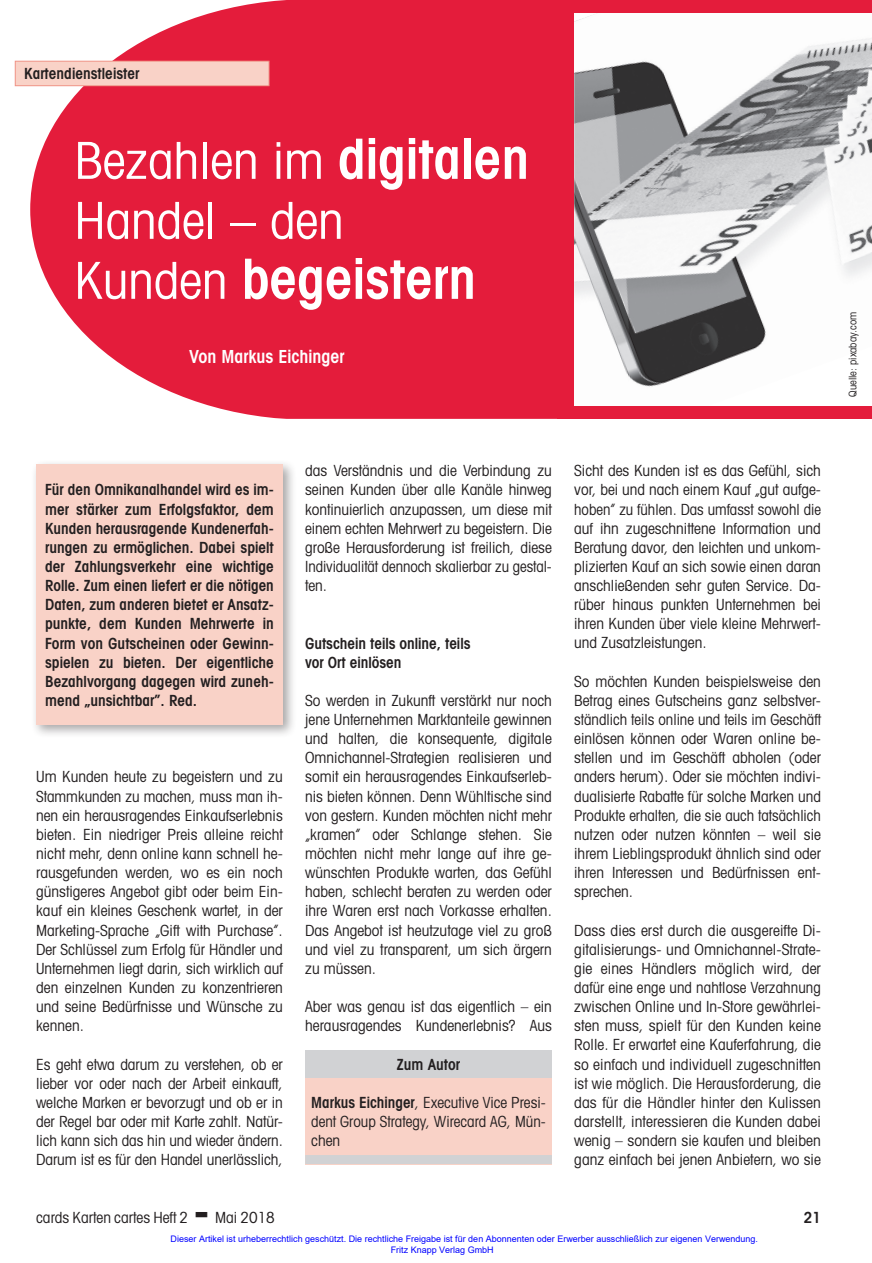
<style>
.page{position:relative;width:872px;height:1263px;background:#fff}
.page>*{position:absolute;margin:0;border:0;box-sizing:border-box;transform-origin:0 0}
.t1{font:600 condensed 55.5px "Avant Garde";color:#fff}
.t2{font:condensed 51px/60px "Avant Garde";color:#fff}
.t3{font:600 condensed 18px "Avant Garde";color:#fff}
.t4{font:condensed 15.3px/19.2px "Avant Garde";color:#231f20;text-align:justify}
.t5{font:600 condensed 15.3px/19.2px "Avant Garde";color:#231f20;text-align:justify}
.t6{font:condensed 10.5px "Avant Garde";color:#231f20}
.t7{font:9px/10.8px "Arial";color:#00f}
.s1{font-weight:600;font-size:55.5px}
.s2{font-weight:400;font-size:51px}
.s3{font-weight:600}
</style>
<div class="page">
<svg style="left:30px;top:0;width:544px;height:419px;background:#e6334f"></svg>
<div style="left:15px;top:61px;width:254px;height:25px;background:#f9d2c7"></div>
<div style="left:15px;top:61px;width:254px;height:25px;border:1px solid #f09588"></div>
<div style="left:31px;top:460px;width:265px;height:279px;background:#231f20;opacity:.4"></div>
<div style="left:36px;top:465px;width:247px;height:260px;background:#f9d2c7"></div>
<div style="left:305px;top:1074px;width:247px;height:91px;background:#f9d2c7"></div>
<div style="left:305px;top:1050px;width:247px;height:28px;background:#d1d2d4"></div>
<div style="left:305px;top:1155px;width:247px;height:9px;background:#d1d2d4"></div>
<img style="left:574px;top:13px;width:298px;height:374px">
<div style="left:553px;top:0;width:319px;height:13px;background:#e41c3b"></div>
<div style="left:557px;top:406px;width:315px;height:13px;background:#e41c3b"></div>
<p class="t5" style="left:24px;top:64px;width:117px">Kartendienstleister</p>
<h2 class="t2" style="left:74px;top:129px;width:456px">Bezahlen im <span class="s1">digitalen<br></span>Handel – den</h2>
<h1 class="t1" style="left:74px;top:245px;width:403px"><span class="s2">Kunden</span> begeistern</h1>
<p class="t3" style="left:189px;top:345px;width:157px">Von Markus Eichinger</p>
<p class="t6" style="left:846px;top:396px;width:86px;rotate:-90deg">Quelle: pixabay.com</p>
<p class="t5" style="left:45px;top:480px;width:230px">Für den Omnikanalhandel wird es im&shy;mer stärker zum Erfolgsfaktor, dem Kunden herausragende Kundenerfah&shy;rungen zu ermöglichen. Dabei spielt der Zahlungsverkehr eine wichtige Rolle. Zum einen liefert er die nötigen Daten, zum anderen bietet er Ansatz&shy;punkte, dem Kunden Mehrwerte in Form von Gutscheinen oder Gewinn&shy;spielen zu bieten. Der eigentliche Bezahlvorgang dagegen wird zuneh&shy;mend „unsichtbar”. Red.</p>
<p class="t4" style="left:36px;top:767px;width:248px">Um Kunden heute zu begeistern und zu Stammkunden zu machen, muss man ih&shy;nen ein herausragendes Einkaufserlebnis bieten. Ein niedriger Preis alleine reicht nicht mehr, denn online kann schnell he&shy;rausgefunden werden, wo es ein noch günstigeres Angebot gibt oder beim Ein&shy;kauf ein kleines Geschenk wartet, in der Marketing-Sprache „Gift with Purchase”.<br>Der Schlüssel zum Erfolg für Händler und Unternehmen liegt darin, sich wirklich auf den einzelnen Kunden zu konzentrieren und seine Bedürfnisse und Wünsche zu kennen.</p>
<p class="t4" style="left:36px;top:1054px;width:248px">Es geht etwa darum zu verstehen, ob er lieber vor oder nach der Arbeit einkauft, welche Marken er bevorzugt und ob er in der Regel bar oder mit Karte zahlt. Natür&shy;lich kann sich das hin und wieder ändern.<br>Darum ist es für den Handel unerlässlich,</p>
<p class="t4" style="left:305px;top:461px;width:248px">das Verständnis und die Verbindung zu seinen Kunden über alle Kanäle hinweg kontinuierlich anzupassen, um diese mit einem echten Mehrwert zu begeistern. Die große Herausforderung ist freilich, diese Individualität dennoch skalierbar zu gestal&shy;ten.</p>
<p class="t5" style="left:305px;top:633px;width:167px">Gutschein teils online, teils vor Ort einlösen</p>
<p class="t4" style="left:305px;top:690px;width:248px">So werden in Zukunft verstärkt nur noch jene Unternehmen Marktanteile gewinnen und halten, die konsequente, digitale Omnichannel-Strategien realisieren und somit ein herausragendes Einkaufserleb&shy;nis bieten können. Denn Wühltische sind von gestern. Kunden möchten nicht mehr „kramen” oder Schlange stehen. Sie möchten nicht mehr lange auf ihre ge&shy;wünschten Produkte warten, das Gefühl haben, schlecht beraten zu werden oder ihre Waren erst nach Vorkasse erhalten.<br>Das Angebot ist heutzutage viel zu groß und viel zu transparent, um sich ärgern zu müssen.</p>
<p class="t4" style="left:305px;top:996px;width:248px">Aber was genau ist das eigentlich – ein herausragendes Kundenerlebnis? Aus</p>
<p class="t5" style="left:397px;top:1054px;width:65px">Zum Autor</p>
<p class="t4" style="left:311px;top:1092px;width:236px"><span class="s3">Markus Eichinger</span>, Executive Vice Presi&shy;dent Group Strategy, Wirecard AG, Mün&shy;chen</p>
<p class="t4" style="left:574px;top:461px;width:248px">Sicht des Kunden ist es das Gefühl, sich vor, bei und nach einem Kauf „gut aufge&shy;hoben” zu fühlen. Das umfasst sowohl die auf ihn zugeschnittene Information und Beratung davor, den leichten und unkom&shy;plizierten Kauf an sich sowie einen daran anschließenden sehr guten Service. Da&shy;rüber hinaus punkten Unternehmen bei ihren Kunden über viele kleine Mehrwert&shy;und Zusatzleistungen.</p>
<p class="t4" style="left:574px;top:671px;width:248px">So möchten Kunden beispielsweise den Betrag eines Gutscheins ganz selbstver&shy;ständlich teils online und teils im Geschäft einlösen können oder Waren online be&shy;stellen und im Geschäft abholen (oder anders herum). Oder sie möchten indivi&shy;dualisierte Rabatte für solche Marken und Produkte erhalten, die sie auch tatsächlich nutzen oder nutzen könnten – weil sie ihrem Lieblingsprodukt ähnlich sind oder ihren Interessen und Bedürfnissen ent&shy;sprechen.</p>
<p class="t4" style="left:574px;top:920px;width:248px">Dass dies erst durch die ausgereifte Di&shy;gitalisierungs- und Omnichannel-Strate&shy;gie eines Händlers möglich wird, der dafür eine enge und nahtlose Verzahnung zwischen Online und In-Store gewährlei&shy;sten muss, spielt für den Kunden keine Rolle. Er erwartet eine Kauferfahrung, die so einfach und individuell zugeschnitten ist wie möglich. Die Herausforderung, die das für die Händler hinter den Kulissen darstellt, interessieren die Kunden dabei wenig – sondern sie kaufen und bleiben ganz einfach bei jenen Anbietern, wo sie</p>
<p class="t4" style="left:36px;top:1207px;width:153px">cards Karten cartes Heft 2</p>
<p class="t4" style="left:215px;top:1207px;width:61px">Mai 2018</p>
<p class="t5" style="left:804px;top:1207px;width:19px">21</p>
<p class="t7" style="left:391px;top:1233px;width:369px;text-indent:-220px">Dieser Artikel ist urheberrechtlich geschützt. Die rechtliche Freigabe ist für den Abonnenten oder Erwerber ausschließlich zur eigenen Verwendung.<br>Fritz Knapp Verlag GmbH</p>
</div>
